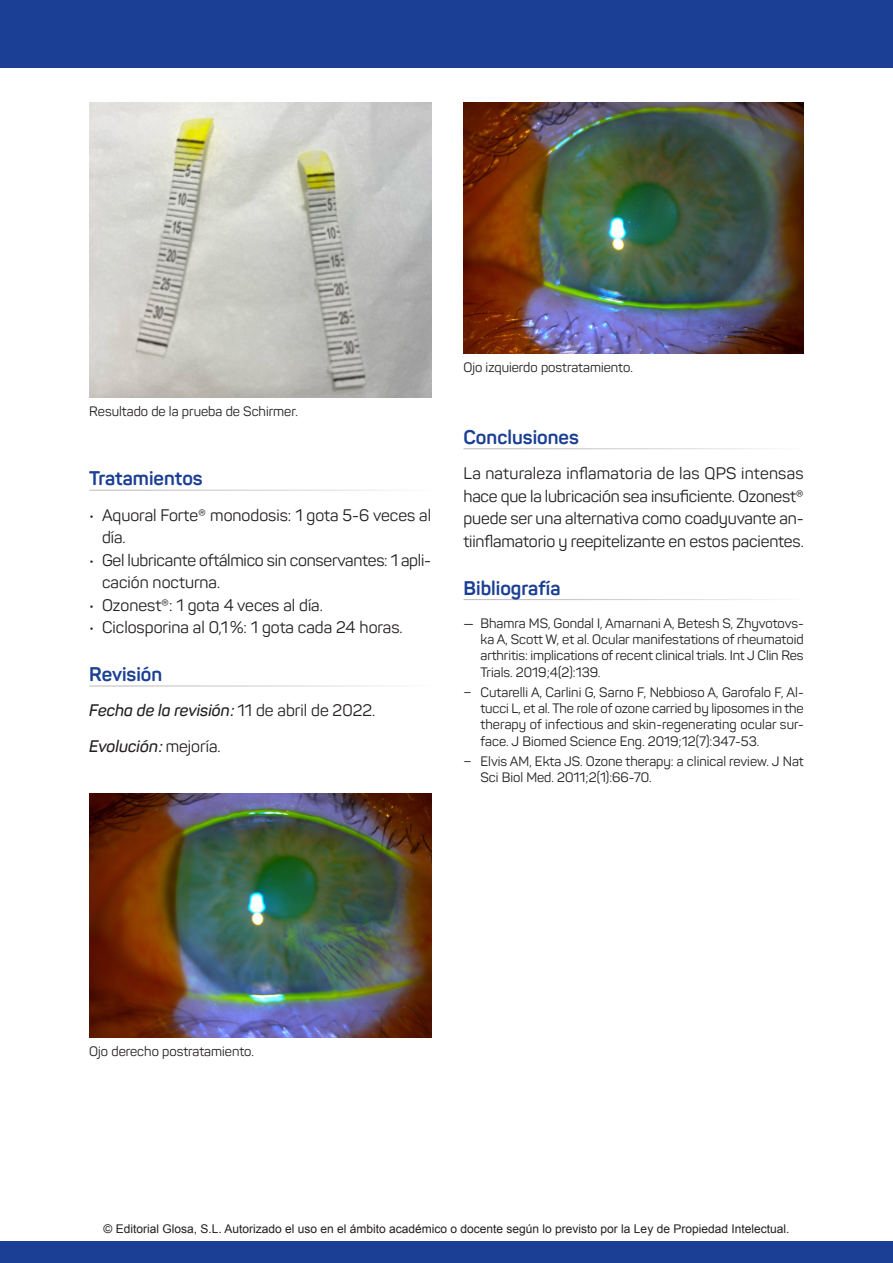
<style>
.page{position:relative;width:893px;height:1263px;background:#fff}
.page>*{position:absolute;margin:0;border:0;box-sizing:border-box;transform-origin:0 0}
.t1{font:700 19.5px "Panton";color:#1b3f94}
.t2{font:16.5px/22.5px "Panton";letter-spacing:-.005em;color:#231f20}
.t3{font:italic 600 16.5px/35.2px "Panton";color:#231f20}
.t4{font:13.5px/16.2px "Panton";color:#231f20;text-align:justify}
.t5{font:12px "Arial";color:#231f20}
.s1{font-style:inherit}
.s2{font-weight:400;font-style:normal}
</style>
<div class="page">
<div style="left:0;top:1242px;width:893px;height:21px;background:#1b3f94"></div>
<div style="left:0;top:0;width:893px;height:67px;background:#1b3f94"></div>
<img style="left:89px;top:793px;width:342px;height:244px">
<img style="left:463px;top:102px;width:341px;height:251px">
<img style="left:89px;top:102px;width:342px;height:295px">
<p class="t4" style="left:89px;top:403px;width:210px">Resultado de la prueba de Schirmer.</p>
<h1 class="t1" style="left:89px;top:466px;width:115px">Tratamientos</h1>
<p class="t2" style="left:102px;top:503px;width:331px;text-indent:-13px">• Aquoral Forte® monodosis: 1 gota 5-6 veces al día.</p>
<p class="t2" style="left:102px;top:548px;width:331px;text-indent:-13px">• Gel lubricante oftálmico sin conservantes: 1 apli&shy;cación nocturna.</p>
<p class="t2" style="left:89px;top:593px;width:235px">• Ozonest®: 1 gota 4 veces al día.</p>
<p class="t2" style="left:89px;top:616px;width:315px">• Ciclosporina al 0,1%: 1 gota cada 24 horas.</p>
<h1 class="t1" style="left:89px;top:662px;width:75px">Revisión</h1>
<p class="t3" style="left:89px;top:693px;width:287px">Fecha de la revisión<span class="s1">:</span><span class="s2">11 de abril de 2022.<br></span>Evolución<span class="s1">:</span><span class="s2">mejoría.</span></p>
<p class="t4" style="left:463px;top:359px;width:171px">Ojo izquierdo postratamiento.</p>
<h1 class="t1" style="left:463px;top:425px;width:117px">Conclusiones</h1>
<p class="t2" style="left:463px;top:462px;width:342px;text-align:justify">La naturaleza inflamatoria de las QPS intensas hace que la lubricación sea insuficiente. Ozonest® puede ser una alternativa como coadyuvante an&shy;tiinflamatorio y reepitelizante en estos pacientes.</p>
<h1 class="t1" style="left:463px;top:576px;width:98px">Bibliografía</h1>
<p class="t4" style="left:480px;top:615px;width:325px;text-indent:-17px">— Bhamra MS, Gondal I, Amarnani A, Betesh S, Zhyvotovs&shy;ka A, Scott W, et al. Ocular manifestations of rheumatoid arthritis: implications of recent clinical trials. Int J Clin Res Trials. 2019;4(2):139.</p>
<p class="t4" style="left:480px;top:684px;width:325px;text-indent:-17px">− Cutarelli A, Carlini G, Sarno F, Nebbioso A, Garofalo F, Al&shy;tucci L, et al. The role of ozone carried by liposomes in the therapy of infectious and skin-regenerating ocular sur&shy;face. J Biomed Science Eng. 2019;12(7):347-53.</p>
<p class="t4" style="left:480px;top:753px;width:325px;text-indent:-17px">− Elvis AM, Ekta JS. Ozone therapy: a clinical review. J Nat<br>Sci Biol Med. 2011;2(1):66-70.</p>
<p class="t4" style="left:89px;top:1043px;width:166px">Ojo derecho postratamiento.</p>
<p class="t5" style="left:103px;top:1221px;width:687px">© Editorial Glosa, S.L. Autorizado el uso en el ámbito académico o docente según lo previsto por la Ley de Propiedad Intelectual.</p>
</div>
